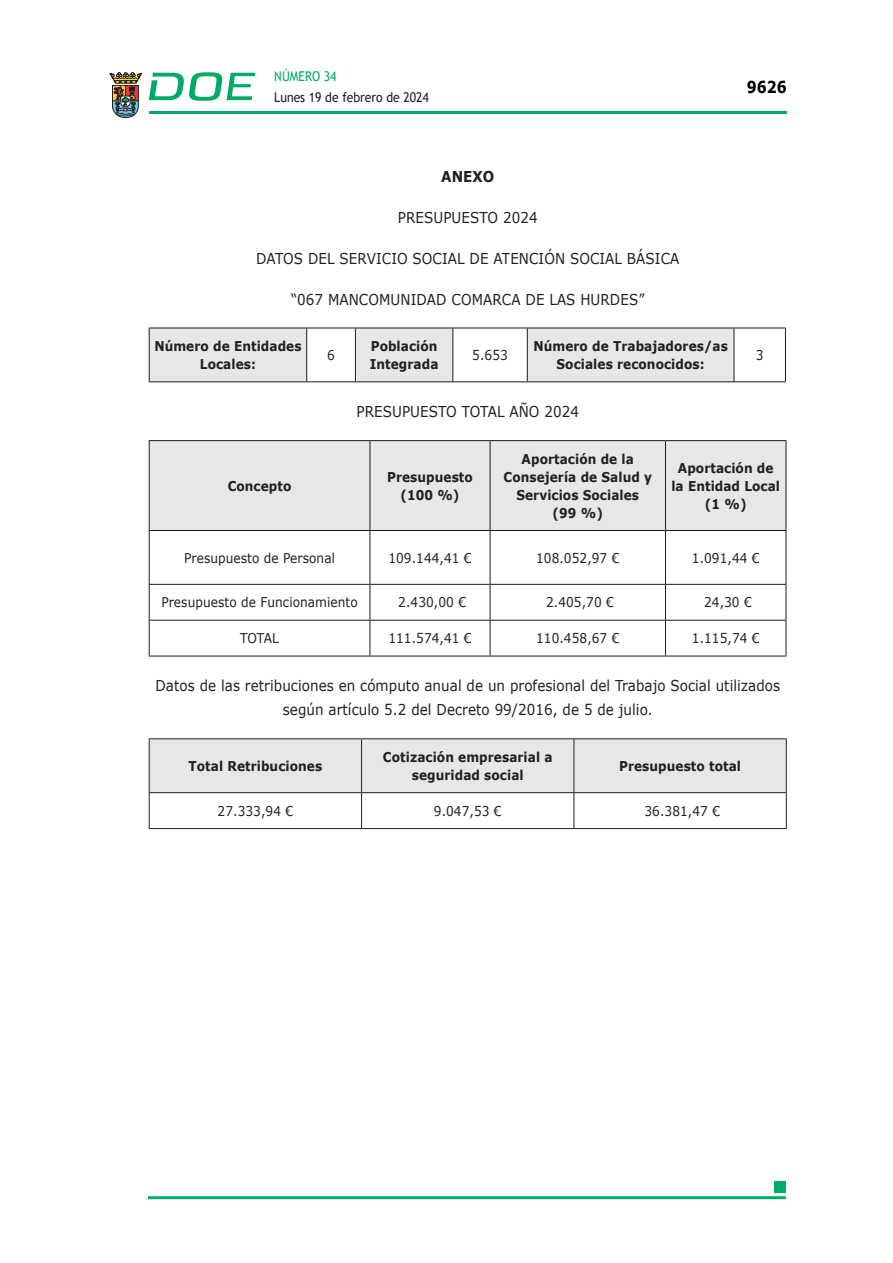
<style>
.page{position:relative;width:893px;height:1263px;background:#fff}
.page>*{position:absolute;margin:0;border:0;box-sizing:border-box;transform-origin:0 0}
.t1{font:700 16.5px "Verdana";color:#000;scale:.85 1}
.CUERPO_DE_TEXTO{font:15px/24px "Verdana";letter-spacing:.005em;color:#231f20;text-align:center;scale:.9 1}
.CUERPO_DE_TEXTO-2{font:700 15px "Verdana";letter-spacing:.005em;color:#231f20;scale:.9 1}
.TABLATITULO{font:700 13.5px/18px "Verdana";letter-spacing:.005em;color:#231f20;text-align:center;scale:.9 1}
.CUERPO_DE_TEXTO-3{font:13.5px "Verdana";letter-spacing:.005em;color:#231f20;scale:.9 1}
.CUERPO_DE_TEXTO-4{font:700 13.5px/18px "Verdana";letter-spacing:.005em;color:#231f20;text-align:center;scale:.9 1}
.t2{font:13.5px "Trebuchet MS";color:#231f20;scale:.9 1}
.t3{font:13.5px "Trebuchet MS";color:#00ab67;scale:.9 1}
</style>
<div class="page">
<hr style="left:149px;top:111px;width:638px;height:3px;background:#00ab66">
<svg style="left:109px;top:72px;width:33px;height:46px"></svg>
<svg style="left:149px;top:72px;width:106px;height:29px"></svg>
<hr style="left:148px;top:1196px;width:638px;height:3px;background:#00ab66">
<div style="left:775px;top:1181px;width:11px;height:11px;background:#00ab66"></div>
<svg style="left:150px;top:329px;width:584px;height:52px"></svg>
<hr style="left:149px;top:328px;width:158px;height:1px;background:#1c1c1b">
<hr style="left:307px;top:328px;width:48px;height:1px;background:#1c1c1b">
<hr style="left:453px;top:328px;width:74px;height:1px;background:#1c1c1b">
<hr style="left:734px;top:328px;width:52px;height:1px;background:#1c1c1b">
<hr style="left:149px;top:381px;width:158px;height:1px;background:#1c1c1b">
<hr style="left:307px;top:381px;width:48px;height:1px;background:#1c1c1b">
<hr style="left:453px;top:381px;width:74px;height:1px;background:#1c1c1b">
<hr style="left:734px;top:381px;width:52px;height:1px;background:#1c1c1b">
<hr style="left:149px;top:328px;width:1px;height:53px;background:#1c1c1b">
<hr style="left:306px;top:328px;width:1px;height:53px;background:#1c1c1b">
<hr style="left:785px;top:328px;width:1px;height:53px;background:#1c1c1b">
<hr style="left:355px;top:328px;width:98px;height:1px;background:#1c1c1b">
<hr style="left:355px;top:328px;width:1px;height:53px;background:#1c1c1b">
<hr style="left:452px;top:328px;width:1px;height:53px;background:#1c1c1b">
<hr style="left:355px;top:381px;width:98px;height:1px;background:#1c1c1b">
<hr style="left:527px;top:328px;width:207px;height:1px;background:#1c1c1b">
<hr style="left:527px;top:328px;width:1px;height:53px;background:#1c1c1b">
<hr style="left:734px;top:328px;width:1px;height:53px;background:#1c1c1b">
<hr style="left:527px;top:381px;width:207px;height:1px;background:#1c1c1b">
<div style="left:150px;top:441px;width:636px;height:89px;background:#e6e7e9"></div>
<hr style="left:149px;top:440px;width:221px;height:1px;background:#1c1c1b">
<hr style="left:370px;top:440px;width:120px;height:1px;background:#1c1c1b">
<hr style="left:490px;top:440px;width:175px;height:1px;background:#1c1c1b">
<hr style="left:665px;top:440px;width:121px;height:1px;background:#1c1c1b">
<hr style="left:149px;top:530px;width:221px;height:1px;background:#1c1c1b">
<hr style="left:370px;top:530px;width:120px;height:1px;background:#1c1c1b">
<hr style="left:490px;top:530px;width:175px;height:1px;background:#1c1c1b">
<hr style="left:665px;top:530px;width:121px;height:1px;background:#1c1c1b">
<hr style="left:149px;top:584px;width:221px;height:1px;background:#1c1c1b">
<hr style="left:370px;top:584px;width:120px;height:1px;background:#1c1c1b">
<hr style="left:490px;top:584px;width:175px;height:1px;background:#1c1c1b">
<hr style="left:665px;top:584px;width:121px;height:1px;background:#1c1c1b">
<hr style="left:149px;top:620px;width:221px;height:1px;background:#1c1c1b">
<hr style="left:370px;top:620px;width:120px;height:1px;background:#1c1c1b">
<hr style="left:490px;top:620px;width:175px;height:1px;background:#1c1c1b">
<hr style="left:665px;top:620px;width:121px;height:1px;background:#1c1c1b">
<hr style="left:149px;top:656px;width:221px;height:1px;background:#1c1c1b">
<hr style="left:370px;top:656px;width:120px;height:1px;background:#1c1c1b">
<hr style="left:490px;top:656px;width:175px;height:1px;background:#1c1c1b">
<hr style="left:665px;top:656px;width:121px;height:1px;background:#1c1c1b">
<hr style="left:149px;top:441px;width:1px;height:89px;background:#1c1c1b">
<hr style="left:149px;top:531px;width:1px;height:53px;background:#1c1c1b">
<hr style="left:149px;top:585px;width:1px;height:35px;background:#1c1c1b">
<hr style="left:149px;top:620px;width:1px;height:36px;background:#1c1c1b">
<hr style="left:370px;top:441px;width:1px;height:89px;background:#1c1c1b">
<hr style="left:490px;top:441px;width:1px;height:89px;background:#1c1c1b">
<hr style="left:665px;top:441px;width:1px;height:89px;background:#1c1c1b">
<hr style="left:786px;top:441px;width:1px;height:89px;background:#1c1c1b">
<hr style="left:370px;top:531px;width:1px;height:53px;background:#1c1c1b">
<hr style="left:490px;top:531px;width:1px;height:53px;background:#1c1c1b">
<hr style="left:665px;top:531px;width:1px;height:53px;background:#1c1c1b">
<hr style="left:786px;top:531px;width:1px;height:53px;background:#1c1c1b">
<hr style="left:370px;top:585px;width:1px;height:35px;background:#1c1c1b">
<hr style="left:490px;top:585px;width:1px;height:35px;background:#1c1c1b">
<hr style="left:665px;top:585px;width:1px;height:35px;background:#1c1c1b">
<hr style="left:786px;top:585px;width:1px;height:35px;background:#1c1c1b">
<hr style="left:370px;top:620px;width:1px;height:36px;background:#1c1c1b">
<hr style="left:490px;top:620px;width:1px;height:36px;background:#1c1c1b">
<hr style="left:665px;top:620px;width:1px;height:36px;background:#1c1c1b">
<hr style="left:786px;top:620px;width:1px;height:36px;background:#1c1c1b">
<div style="left:150px;top:739px;width:636px;height:53px;background:#e6e7e9"></div>
<hr style="left:149px;top:738px;width:213px;height:1px;background:#231f20">
<hr style="left:149px;top:739px;width:1px;height:53px;background:#231f20">
<hr style="left:362px;top:738px;width:212px;height:1px;background:#231f20">
<hr style="left:361px;top:739px;width:1px;height:53px;background:#231f20">
<hr style="left:574px;top:738px;width:213px;height:1px;background:#231f20">
<hr style="left:574px;top:739px;width:1px;height:53px;background:#231f20">
<hr style="left:786px;top:739px;width:1px;height:53px;background:#231f20">
<hr style="left:149px;top:792px;width:213px;height:1px;background:#231f20">
<hr style="left:149px;top:793px;width:1px;height:35px;background:#231f20">
<hr style="left:362px;top:792px;width:212px;height:1px;background:#231f20">
<hr style="left:361px;top:793px;width:1px;height:35px;background:#231f20">
<hr style="left:574px;top:792px;width:213px;height:1px;background:#231f20">
<hr style="left:574px;top:793px;width:1px;height:35px;background:#231f20">
<hr style="left:786px;top:793px;width:1px;height:35px;background:#231f20">
<hr style="left:149px;top:828px;width:213px;height:1px;background:#231f20">
<hr style="left:362px;top:828px;width:212px;height:1px;background:#231f20">
<hr style="left:574px;top:828px;width:213px;height:1px;background:#231f20">
<p class="t3" style="left:274px;top:67px;width:71px">NÚMERO 34</p>
<p class="t2" style="left:274px;top:88px;width:173px">Lunes 19 de febrero de 2024</p>
<p class="t1" style="left:747px;top:75px;width:48px">9626</p>
<p class="CUERPO_DE_TEXTO-2" style="left:441px;top:165px;width:61px">ANEXO</p>
<p class="CUERPO_DE_TEXTO" style="left:398px;top:205px;width:157px">PRESUPUESTO 2024</p>
<p class="CUERPO_DE_TEXTO" style="left:256px;top:246px;width:472px">DATOS DEL SERVICIO SOCIAL DE ATENCIÓN SOCIAL BÁSICA</p>
<p class="CUERPO_DE_TEXTO" style="left:291px;top:287px;width:394px">“067 MANCOMUNIDAD COMARCA DE LAS HURDES”</p>
<p class="CUERPO_DE_TEXTO-4" style="left:154px;top:337px;width:165px">Número de Entidades<br>Locales:</p>
<p class="CUERPO_DE_TEXTO-3" style="left:327px;top:346px;width:10px">6</p>
<p class="CUERPO_DE_TEXTO-4" style="left:370px;top:337px;width:78px;text-align:left">Población<br>Integrada</p>
<p class="CUERPO_DE_TEXTO-3" style="left:472px;top:346px;width:41px">5.653</p>
<p class="CUERPO_DE_TEXTO-4" style="left:533px;top:337px;width:218px">Número de Trabajadores/as<br>Sociales reconocidos:</p>
<p class="CUERPO_DE_TEXTO-3" style="left:756px;top:346px;width:10px">3</p>
<p class="CUERPO_DE_TEXTO" style="left:357px;top:400px;width:249px">PRESUPUESTO TOTAL AÑO 2024</p>
<p class="TABLATITULO" style="left:228px;top:476px;width:72px">Concepto</p>
<p class="TABLATITULO" style="left:387px;top:467px;width:97px">Presupuesto</p>
<p class="TABLATITULO" style="left:400px;top:485px;width:67px">(100 %)</p>
<p class="TABLATITULO" style="left:522px;top:449px;width:126px">Aportación de la</p>
<p class="TABLATITULO" style="left:503px;top:467px;width:167px">Consejería de Salud y<br>Servicios Sociales</p>
<p class="TABLATITULO" style="left:553px;top:503px;width:57px">(99 %)</p>
<p class="TABLATITULO" style="left:671px;top:458px;width:122px">Aportación de la Entidad Local</p>
<p class="TABLATITULO" style="left:705px;top:494px;width:48px">(1 %)</p>
<p class="CUERPO_DE_TEXTO-3" style="left:184px;top:548px;width:169px">Presupuesto de Personal</p>
<p class="CUERPO_DE_TEXTO-3" style="left:388px;top:548px;width:94px">109.144,41 €</p>
<p class="CUERPO_DE_TEXTO-3" style="left:536px;top:548px;width:94px">108.052,97 €</p>
<p class="CUERPO_DE_TEXTO-3" style="left:692px;top:548px;width:77px">1.091,44 €</p>
<p class="CUERPO_DE_TEXTO-3" style="left:161px;top:593px;width:220px">Presupuesto de Funcionamiento</p>
<p class="CUERPO_DE_TEXTO-3" style="left:398px;top:593px;width:77px">2.430,00 €</p>
<p class="CUERPO_DE_TEXTO-3" style="left:546px;top:593px;width:77px">2.405,70 €</p>
<p class="CUERPO_DE_TEXTO-3" style="left:704px;top:593px;width:54px">24,30 €</p>
<p class="CUERPO_DE_TEXTO-3" style="left:240px;top:629px;width:44px">TOTAL</p>
<p class="CUERPO_DE_TEXTO-3" style="left:388px;top:629px;width:94px">111.574,41 €</p>
<p class="CUERPO_DE_TEXTO-3" style="left:536px;top:629px;width:94px">110.458,67 €</p>
<p class="CUERPO_DE_TEXTO-3" style="left:692px;top:629px;width:77px">1.115,74 €</p>
<p class="CUERPO_DE_TEXTO" style="left:155px;top:674px;width:696px">Datos de las retribuciones en cómputo anual de un profesional del Trabajo Social utilizados según artículo 5.2 del Decreto 99/2016, de 5 de julio.</p>
<p class="TABLATITULO" style="left:189px;top:757px;width:150px">Total Retribuciones</p>
<p class="TABLATITULO" style="left:383px;top:748px;width:190px">Cotización empresarial a seguridad social</p>
<p class="TABLATITULO" style="left:619px;top:757px;width:137px">Presupuesto total</p>
<p class="CUERPO_DE_TEXTO-3" style="left:218px;top:801px;width:85px">27.333,94 €</p>
<p class="CUERPO_DE_TEXTO-3" style="left:434px;top:801px;width:77px">9.047,53 €</p>
<p class="CUERPO_DE_TEXTO-3" style="left:644px;top:801px;width:85px">36.381,47 €</p>
</div>
